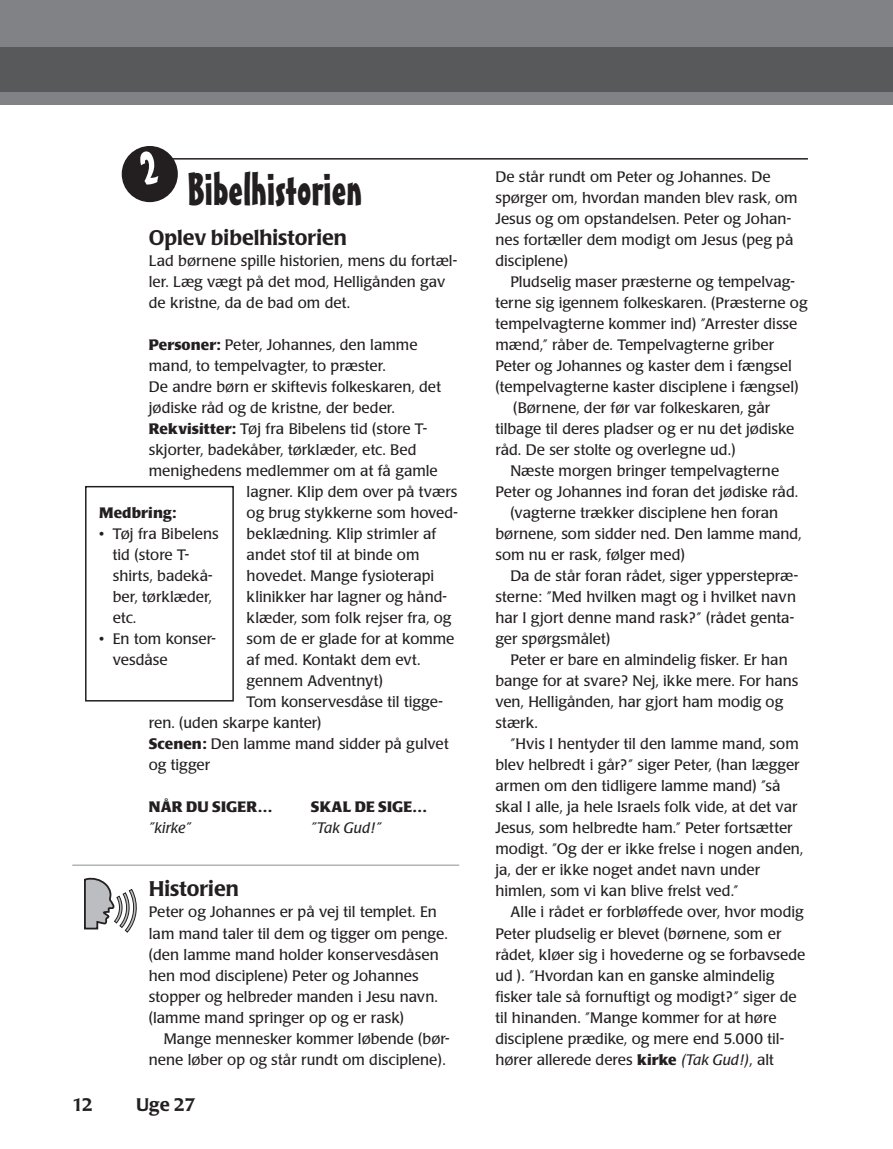
<style>
.page{position:relative;width:893px;height:1149px;background:#fff}
.page>*{position:absolute;margin:0;border:0;box-sizing:border-box;transform-origin:0 0}
.t1{font:45px "Mister Earl BT";color:#231f20}
.t2{font:500 21px "Poppl Laudatio";color:#231f20}
.t3{font:500 18px "Poppl Laudatio";color:#231f20}
.t4{font:15px/21px "Poppl Laudatio";color:#231f20}
.t5{font:700 15px "Poppl Laudatio";letter-spacing:.005em;color:#231f20}
.t6{font:italic 15px "Poppl Laudatio";color:#231f20}
.s1{font-weight:700}
.s2{font-style:italic}
</style>
<div class="page">
<div style="left:0;top:0;width:893px;height:104px;background:#808285"></div>
<div style="left:0;top:47px;width:893px;height:44px;background:#58595b"></div>
<div style="left:85px;top:486px;width:149px;height:215px;border:2px solid #231f20"></div>
<div style="left:122px;top:146px;width:56px;height:56px;background:#231f20;border-radius:50%"></div>
<hr style="left:161px;top:158px;width:647px;height:1px;background:#231f20">
<svg style="left:84px;top:877px;width:53px;height:56px"></svg>
<hr style="left:72px;top:864px;width:387px;height:1px;background:#b2b4b6">
<h1 class="t1" style="left:187px;top:172px;width:177px">Bibelhistorien</h1>
<h2 class="t2" style="left:149px;top:229px;width:200px">Oplev bibelhistorien</h2>
<p class="t4" style="left:149px;top:252px;width:310px">Lad børnene spille historien, mens du fortæl&shy;ler. Læg vægt på det mod, Helligånden gav de kristne, da de bad om det.</p>
<p class="t4" style="left:149px;top:336px;width:270px"><span class="s1">Personer:</span> Peter, Johannes, den lamme</p>
<p class="t4" style="left:149px;top:357px;width:238px">mand, to tempelvagter, to præster.</p>
<p class="t4" style="left:149px;top:378px;width:294px">De andre børn er skiftevis folkeskaren, det</p>
<p class="t4" style="left:149px;top:399px;width:248px">jødiske råd og de kristne, der beder.</p>
<p class="t4" style="left:149px;top:420px;width:280px"><span class="s1">Rekvisitter:</span> Tøj fra Bibelens tid (store T-</p>
<p class="t4" style="left:149px;top:441px;width:269px">skjorter, badekåber, tørklæder, etc. Bed</p>
<p class="t4" style="left:149px;top:462px;width:290px">menighedens medlemmer om at få gamle</p>
<p class="t4" style="left:247px;top:483px;width:212px">lagner. Klip dem over på tværs</p>
<p class="t4" style="left:247px;top:504px;width:213px">og brug stykkerne som hoved-</p>
<p class="t4" style="left:247px;top:525px;width:191px">beklædning. Klip strimler af</p>
<p class="t4" style="left:247px;top:546px;width:174px">andet stof til at binde om</p>
<p class="t4" style="left:247px;top:567px;width:189px">hovedet. Mange fysioterapi</p>
<p class="t4" style="left:247px;top:588px;width:202px">klinikker har lagner og hånd-</p>
<p class="t4" style="left:247px;top:609px;width:206px">klæder, som folk rejser fra, og</p>
<p class="t4" style="left:247px;top:630px;width:209px">som de er glade for at komme</p>
<p class="t4" style="left:247px;top:651px;width:175px">af med. Kontakt dem evt.</p>
<p class="t4" style="left:247px;top:672px;width:138px">gennem Adventnyt)</p>
<p class="t4" style="left:247px;top:693px;width:198px">Tom konservesdåse til tigge-</p>
<p class="t4" style="left:149px;top:714px;width:174px">ren. (uden skarpe kanter)</p>
<p class="t4" style="left:149px;top:735px;width:301px"><span class="s1">Scenen:</span> Den lamme mand sidder på gulvet</p>
<p class="t4" style="left:149px;top:756px;width:63px">og tigger</p>
<p class="t5" style="left:149px;top:800px;width:125px">NÅR DU SIGER…</p>
<p class="t5" style="left:311px;top:800px;width:118px">SKAL DE SIGE…</p>
<p class="t6" style="left:149px;top:822px;width:44px">”kirke”</p>
<p class="t6" style="left:311px;top:822px;width:72px">”Tak Gud!”</p>
<p class="t5" style="left:99px;top:506px;width:78px">Medbring:</p>
<p class="t4" style="left:113px;top:525px;width:107px;text-indent:-14px">• Tøj fra Bibelens tid (store T&shy;shirts, badekå&shy;ber, tørklæder, etc.</p>
<p class="t4" style="left:113px;top:630px;width:105px;text-indent:-14px">• En tom konser&shy;vesdåse</p>
<h2 class="t2" style="left:149px;top:880px;width:92px">Historien</h2>
<p class="t4" style="left:149px;top:903px;width:301px">Peter og Johannes er på vej til templet. En lam mand taler til dem og tigger om penge. (den lamme mand holder konservesdåsen hen mod disciplene) Peter og Johannes stopper og helbreder manden i Jesu navn. (lamme mand springer op og er rask)</p>
<p class="t4" style="left:149px;top:1029px;width:302px;text-align:right">Mange mennesker kommer løbende (bør&shy;nene løber op og står rundt om disciplene).</p>
<p class="t3" style="left:72px;top:1097px;width:22px">12</p>
<p class="t3" style="left:136px;top:1097px;width:61px">Uge 27</p>
<p class="t4" style="left:495px;top:168px;width:304px">De står rundt om Peter og Johannes. De spørger om, hvordan manden blev rask, om Jesus og om opstandelsen. Peter og Johan&shy;nes fortæller dem modigt om Jesus (peg på disciplene)</p>
<p class="t4" style="left:510px;top:273px;width:286px">Pludselig maser præsterne og tempelvag-</p>
<p class="t4" style="left:495px;top:294px;width:314px">terne sig igennem folkeskaren. (Præsterne og</p>
<p class="t4" style="left:495px;top:315px;width:303px">tempelvagterne kommer ind) ”Arrester disse</p>
<p class="t4" style="left:495px;top:336px;width:280px">mænd,” råber de. Tempelvagterne griber</p>
<p class="t4" style="left:495px;top:357px;width:298px">Peter og Johannes og kaster dem i fængsel</p>
<p class="t4" style="left:495px;top:378px;width:305px">(tempelvagterne kaster disciplene i fængsel)</p>
<p class="t4" style="left:513px;top:399px;width:259px">(Børnene, der før var folkeskaren, går</p>
<p class="t4" style="left:495px;top:420px;width:300px">tilbage til deres pladser og er nu det jødiske</p>
<p class="t4" style="left:495px;top:441px;width:242px">råd. De ser stolte og overlegne ud.)</p>
<p class="t4" style="left:510px;top:462px;width:270px">Næste morgen bringer tempelvagterne</p>
<p class="t4" style="left:495px;top:483px;width:304px">Peter og Johannes ind foran det jødiske råd.</p>
<p class="t4" style="left:510px;top:504px;width:269px">(vagterne trækker disciplene hen foran</p>
<p class="t4" style="left:495px;top:525px;width:308px">børnene, som sidder ned. Den lamme mand,</p>
<p class="t4" style="left:495px;top:546px;width:191px">som nu er rask, følger med)</p>
<p class="t4" style="left:510px;top:567px;width:289px">Da de står foran rådet, siger ypperstepræ-</p>
<p class="t4" style="left:495px;top:588px;width:302px">sterne: ”Med hvilken magt og i hvilket navn</p>
<p class="t4" style="left:495px;top:609px;width:300px">har I gjort denne mand rask?” (rådet genta-</p>
<p class="t4" style="left:495px;top:630px;width:116px">ger spørgsmålet)</p>
<p class="t4" style="left:510px;top:651px;width:279px">Peter er bare en almindelig fisker. Er han</p>
<p class="t4" style="left:495px;top:672px;width:304px">bange for at svare? Nej, ikke mere. For hans</p>
<p class="t4" style="left:495px;top:693px;width:289px">ven, Helligånden, har gjort ham modig og</p>
<p class="t4" style="left:495px;top:714px;width:44px">stærk.</p>
<p class="t4" style="left:510px;top:735px;width:290px">”Hvis I hentyder til den lamme mand, som</p>
<p class="t4" style="left:495px;top:756px;width:306px">blev helbredt i går?” siger Peter, (han lægger</p>
<p class="t4" style="left:495px;top:777px;width:287px">armen om den tidligere lamme mand) ”så</p>
<p class="t4" style="left:495px;top:798px;width:304px">skal I alle, ja hele Israels folk vide, at det var</p>
<p class="t4" style="left:495px;top:819px;width:299px">Jesus, som helbredte ham.” Peter fortsætter</p>
<p class="t4" style="left:495px;top:840px;width:309px">modigt. ”Og der er ikke frelse i nogen anden,</p>
<p class="t4" style="left:495px;top:861px;width:266px">ja, der er ikke noget andet navn under</p>
<p class="t4" style="left:495px;top:882px;width:244px">himlen, som vi kan blive frelst ved.”</p>
<p class="t4" style="left:510px;top:903px;width:295px">Alle i rådet er forbløffede over, hvor modig</p>
<p class="t4" style="left:495px;top:924px;width:287px">Peter pludselig er blevet (børnene, som er</p>
<p class="t4" style="left:495px;top:945px;width:311px">rådet, kløer sig i hovederne og se forbavsede</p>
<p class="t4" style="left:495px;top:966px;width:280px">ud ). ”Hvordan kan en ganske almindelig</p>
<p class="t4" style="left:495px;top:987px;width:303px">fisker tale så fornuftigt og modigt?” siger de</p>
<p class="t4" style="left:495px;top:1008px;width:283px">til hinanden. ”Mange kommer for at høre</p>
<p class="t4" style="left:495px;top:1029px;width:290px">disciplene prædike, og mere end 5.000 til-</p>
<p class="t4" style="left:495px;top:1050px;width:280px">hører allerede deres <span class="s1">kirke</span> <span class="s2">(Tak Gud!)</span>, alt</p>
</div>
